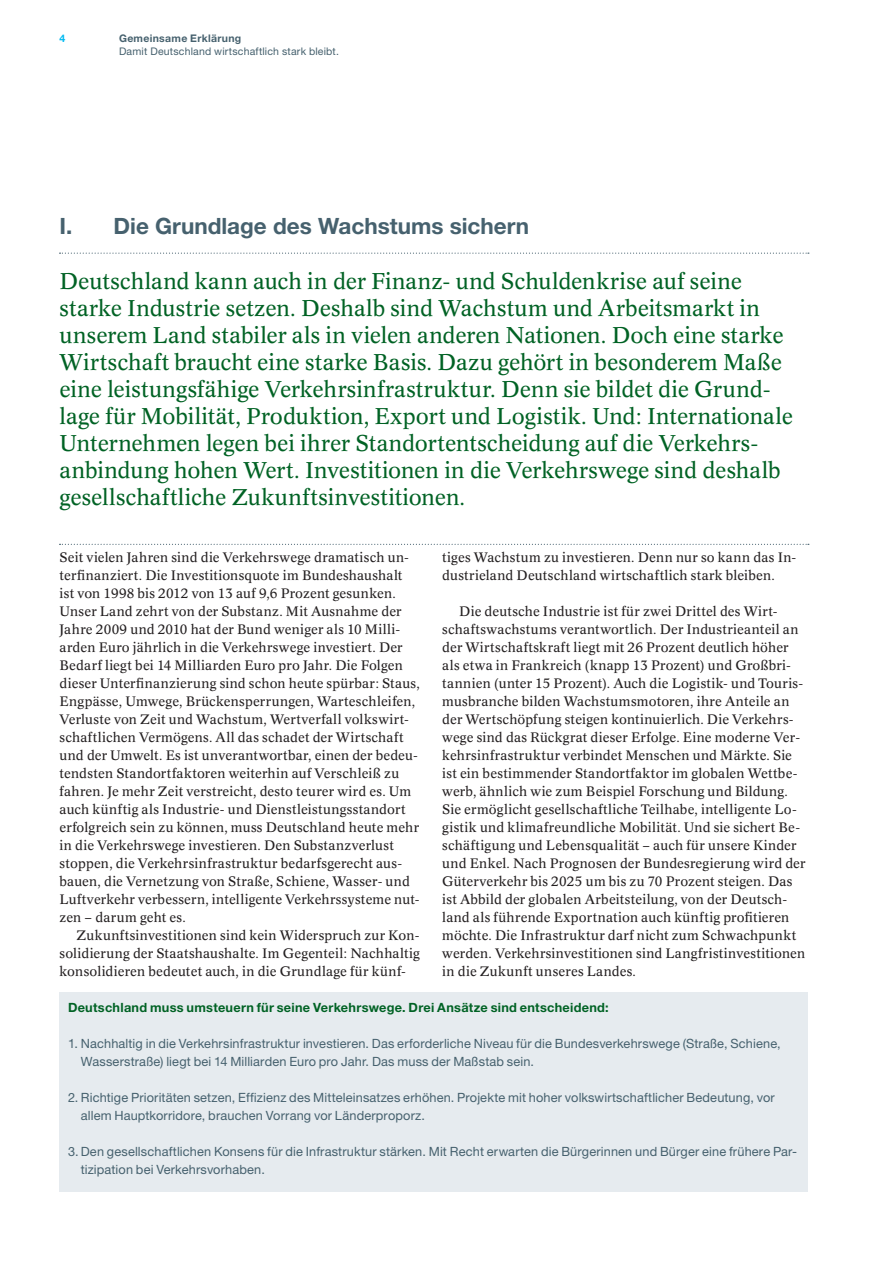
<style>
.page{position:relative;width:893px;height:1263px;background:#fff}
.page>*{position:absolute;margin:0;border:0;box-sizing:border-box;transform-origin:0 0}
.t1{font:22.5px/27px "Concorde BQ";color:#006224}
.t2{font:700 22.5px "Helvetica Neue LT";color:#46616e}
.t3{font:13.5px/18px "Concorde BQ";letter-spacing:.015em;color:#231f20}
.t4{font:12.75px/18px "Helvetica Neue LT";letter-spacing:.01em;color:#46616e}
.t5{font:700 12.75px "Helvetica Neue LT";letter-spacing:.02em;color:#006224}
.t6{font:10.5px "Helvetica Neue LT";letter-spacing:.02em;color:#46616e}
.t7{font:700 10.5px "Helvetica Neue LT";letter-spacing:.03em;color:#46616e}
.t8{font:700 10.5px "Helvetica Neue LT";color:#00baf1}
</style>
<div class="page">
<svg style="left:60px;top:253px;width:749px;height:1px"></svg>
<svg style="left:60px;top:544px;width:749px;height:1px"></svg>
<div style="left:60px;top:992px;width:748px;height:200px;background:#e6ebef"></div>
<p class="t8" style="left:60px;top:32px;width:7px">4</p>
<p class="t7" style="left:119px;top:32px;width:124px">Gemeinsame Erklärung</p>
<p class="t6" style="left:119px;top:45px;width:221px">Damit Deutschland wirtschaftlich stark bleibt.</p>
<h1 class="t2" style="left:60px;top:212px;width:471px">I. Die Grundlage des Wachstums sichern</h1>
<p class="t1" style="left:60px;top:268px;width:735px">Deutschland kann auch in der Finanz- und Schuldenkrise auf seine starke Industrie setzen. Deshalb sind Wachstum und Arbeitsmarkt in unserem Land stabiler als in vielen anderen Nationen. Doch eine starke Wirtschaft braucht eine starke Basis. Dazu gehört in besonderem Maße eine leistungsfähige Verkehrsinfrastruktur. Denn sie bildet die Grund&shy;lage für Mobilität, Produktion, Export und Logistik. Und: Internationale Unternehmen legen bei ihrer Standortentscheidung auf die Verkehrs&shy;anbindung hohen Wert. Investitionen in die Verkehrswege sind deshalb gesellschaftliche Zukunftsinvestitionen.</p>
<p class="t3" style="left:60px;top:549px;width:362px">Seit vielen Jahren sind die Verkehrswege dramatisch un&shy;terfinanziert. Die Investitionsquote im Bundeshaushalt ist von 1998 bis 2012 von 13 auf 9,6 Prozent gesunken.<br>Unser Land zehrt von der Substanz. Mit Ausnahme der Jahre 2009 und 2010 hat der Bund weniger als 10 Milli&shy;arden Euro jährlich in die Verkehrswege investiert. Der Bedarf liegt bei 14 Milliarden Euro pro Jahr. Die Folgen dieser Unterfinanzierung sind schon heute spürbar: Staus, Engpässe, Umwege, Brückensperrungen, Warteschleifen, Verluste von Zeit und Wachstum, Wertverfall volkswirt&shy;schaftlichen Vermögens. All das schadet der Wirtschaft und der Umwelt. Es ist unverantwortbar, einen der bedeu&shy;tendsten Standortfaktoren weiterhin auf Verschleiß zu fahren. Je mehr Zeit verstreicht, desto teurer wird es. Um auch künftig als Industrie- und Dienstleistungsstandort erfolgreich sein zu können, muss Deutschland heute mehr in die Verkehrswege investieren. Den Substanzverlust stoppen, die Verkehrsinfrastruktur bedarfsgerecht aus&shy;bauen, die Vernetzung von Straße, Schiene, Wasser- und Luftverkehr verbessern, intelligente Verkehrssysteme nut&shy;zen – darum geht es.</p>
<p class="t3" style="left:60px;top:927px;width:362px;text-align:justify;text-indent:17px">Zukunftsinvestitionen sind kein Widerspruch zur Kon&shy;solidierung der Staatshaushalte. Im Gegenteil: Nachhaltig konsolidieren bedeutet auch, in die Grundlage für künf-</p>
<p class="t3" style="left:442px;top:549px;width:356px">tiges Wachstum zu investieren. Denn nur so kann das In&shy;dustrieland Deutschland wirtschaftlich stark bleiben.</p>
<p class="t3" style="left:442px;top:603px;width:365px;text-indent:17px">Die deutsche Industrie ist für zwei Drittel des Wirt&shy;schaftswachstums verantwortlich. Der Industrieanteil an der Wirtschaftskraft liegt mit 26 Prozent deutlich höher als etwa in Frankreich (knapp 13 Prozent) und Großbri&shy;tannien (unter 15 Prozent). Auch die Logistik- und Touris&shy;musbranche bilden Wachstumsmotoren, ihre Anteile an der Wertschöpfung steigen kontinuierlich. Die Verkehrs&shy;wege sind das Rückgrat dieser Erfolge. Eine moderne Ver&shy;kehrsinfrastruktur verbindet Menschen und Märkte. Sie ist ein bestimmender Standortfaktor im globalen Wettbe&shy;werb, ähnlich wie zum Beispiel Forschung und Bildung.<br>Sie ermöglicht gesellschaftliche Teilhabe, intelligente Lo&shy;gistik und klimafreundliche Mobilität. Und sie sichert Be&shy;schäftigung und Lebensqualität – auch für unsere Kinder und Enkel. Nach Prognosen der Bundesregierung wird der Güterverkehr bis 2025 um bis zu 70 Prozent steigen. Das ist Abbild der globalen Arbeitsteilung, von der Deutsch&shy;land als führende Exportnation auch künftig profitieren möchte. Die Infrastruktur darf nicht zum Schwachpunkt werden. Verkehrsinvestitionen sind Langfristinvestitionen in die Zukunft unseres Landes.</p>
<p class="t5" style="left:68px;top:1000px;width:542px">Deutschland muss umsteuern für seine Verkehrswege. Drei Ansätze sind entscheidend:</p>
<p class="t4" style="left:81px;top:1035px;width:701px;text-indent:-13px">1. Nachhaltig in die Verkehrsinfrastruktur investieren. Das erforderliche Niveau für die Bundesverkehrswege (Straße, Schiene,<br>Wasserstraße) liegt bei 14 Milliarden Euro pro Jahr. Das muss der Maßstab sein.</p>
<p class="t4" style="left:81px;top:1089px;width:696px;text-indent:-13px">2. Richtige Prioritäten setzen, Effizienz des Mitteleinsatzes erhöhen. Projekte mit hoher volkswirtschaftlicher Bedeutung, vor allem Hauptkorridore, brauchen Vorrang vor Länderproporz.</p>
<p class="t4" style="left:81px;top:1143px;width:718px;text-indent:-13px">3. Den gesellschaftlichen Konsens für die Infrastruktur stärken. Mit Recht erwarten die Bürgerinnen und Bürger eine frühere Par&shy;tizipation bei Verkehrsvorhaben.</p>
</div>
